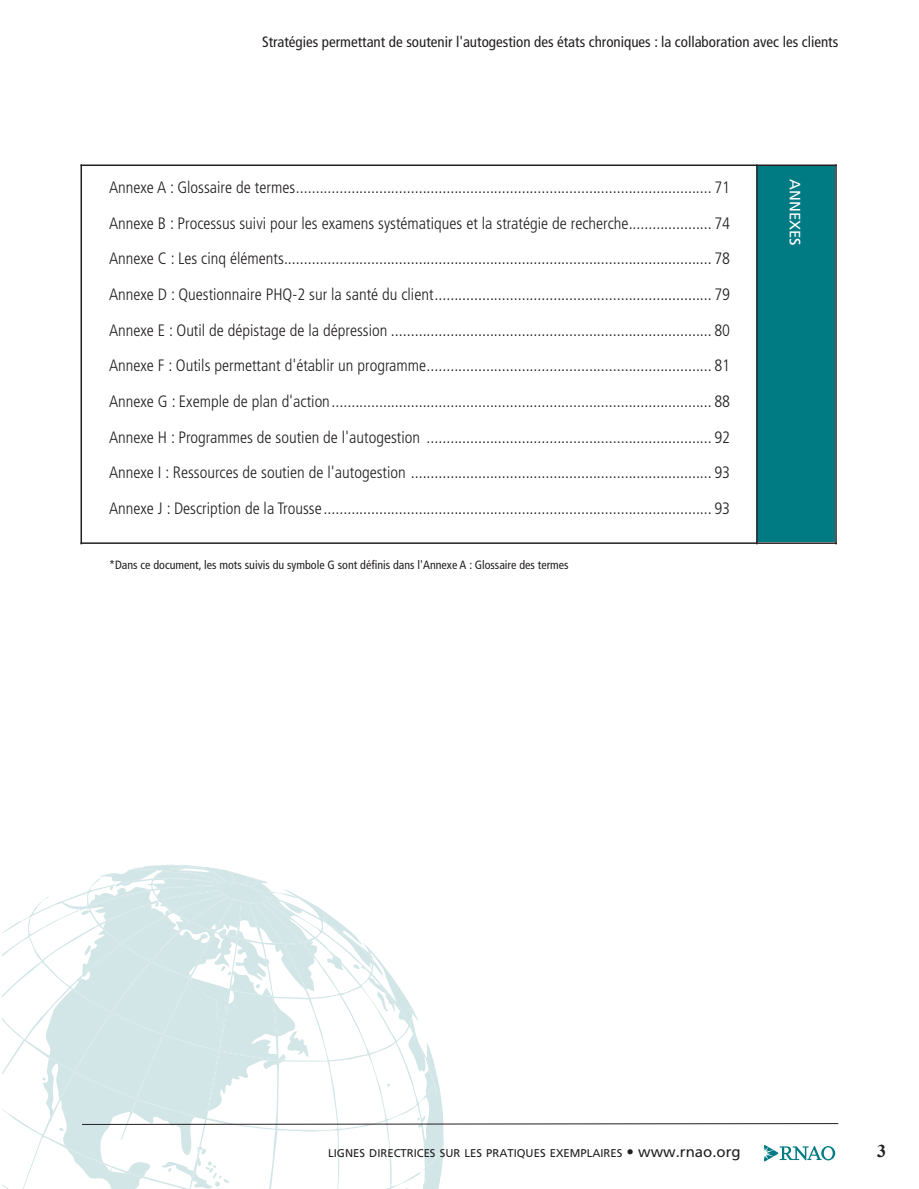
<style>
.page{position:relative;width:919px;height:1189px;background:#fff}
.page>*{position:absolute;margin:0;border:0;box-sizing:border-box;transform-origin:0 0}
.t1{font:700 18px "Times New Roman";color:#231f20}
.t2{font:300 condensed 16.5px/35.7px "Frutiger";color:#231f20;text-align:justify}
.t3{font:condensed 15px "Frutiger";color:#231f20}
.t4{font:15px "Frutiger";color:#fff}
.t5{font:condensed 12px "Frutiger";color:#231f20}
.t6{font:11.25px "Frutiger";color:#231f20}
.s1{font-size:15px}
</style>
<div class="page">
<svg style="left:3px;top:901px;width:39px;height:288px"></svg>
<div style="left:757px;top:166px;width:78px;height:376px;background:#007a83"></div>
<hr style="left:835px;top:164px;width:1px;height:380px;background:#231f20">
<hr style="left:756px;top:164px;width:1px;height:380px;background:#231f20">
<hr style="left:80px;top:164px;width:2px;height:380px;background:#231f20">
<hr style="left:80px;top:164px;width:756px;height:2px;background:#231f20">
<hr style="left:80px;top:542px;width:756px;height:2px;background:#231f20">
<svg style="left:42px;top:865px;width:797px;height:324px"></svg>
<p class="t3" style="left:262px;top:33px;width:578px">Stratégies permettant de soutenir l'autogestion des états chroniques : la collaboration avec les clients</p>
<p class="t2" style="left:109px;top:170px;width:622px">Annexe A : Glossaire de termes......................................................................................................... 71<br>Annexe B : Processus suivi pour les examens systématiques et la stratégie de recherche..................... 74<br>Annexe C : Les cinq éléments............................................................................................................ 78<br>Annexe D : Questionnaire PHQ-2 sur la santé du client...................................................................... 79<br>Annexe E : Outil de dépistage de la dépression ................................................................................. 80<br>Annexe F : Outils permettant d'établir un programme........................................................................ 81<br>Annexe G : Exemple de plan d'action................................................................................................ 88<br>Annexe H : Programmes de soutien de l'autogestion ........................................................................ 92<br>Annexe I : Ressources de soutien de l'autogestion ............................................................................ 93<br>Annexe J : Description de la Trousse .................................................................................................. 93</p>
<p class="t5" style="left:109px;top:558px;width:461px">*Dans ce document, les mots suivis du symbole G sont définis dans l'Annexe A : Glossaire des termes</p>
<p class="t4" style="left:804px;top:179px;width:68px;rotate:90deg">ANNEXES</p>
<p class="t6" style="left:328px;top:1146px;width:414px">LIGNES DIRECTRICES SUR LES PRATIQUES EXEMPLAIRES <span class="s1">•</span> <span class="s1">www.rnao.org</span></p>
<p class="t1" style="left:877px;top:1138px;width:10px">3</p>
</div>
